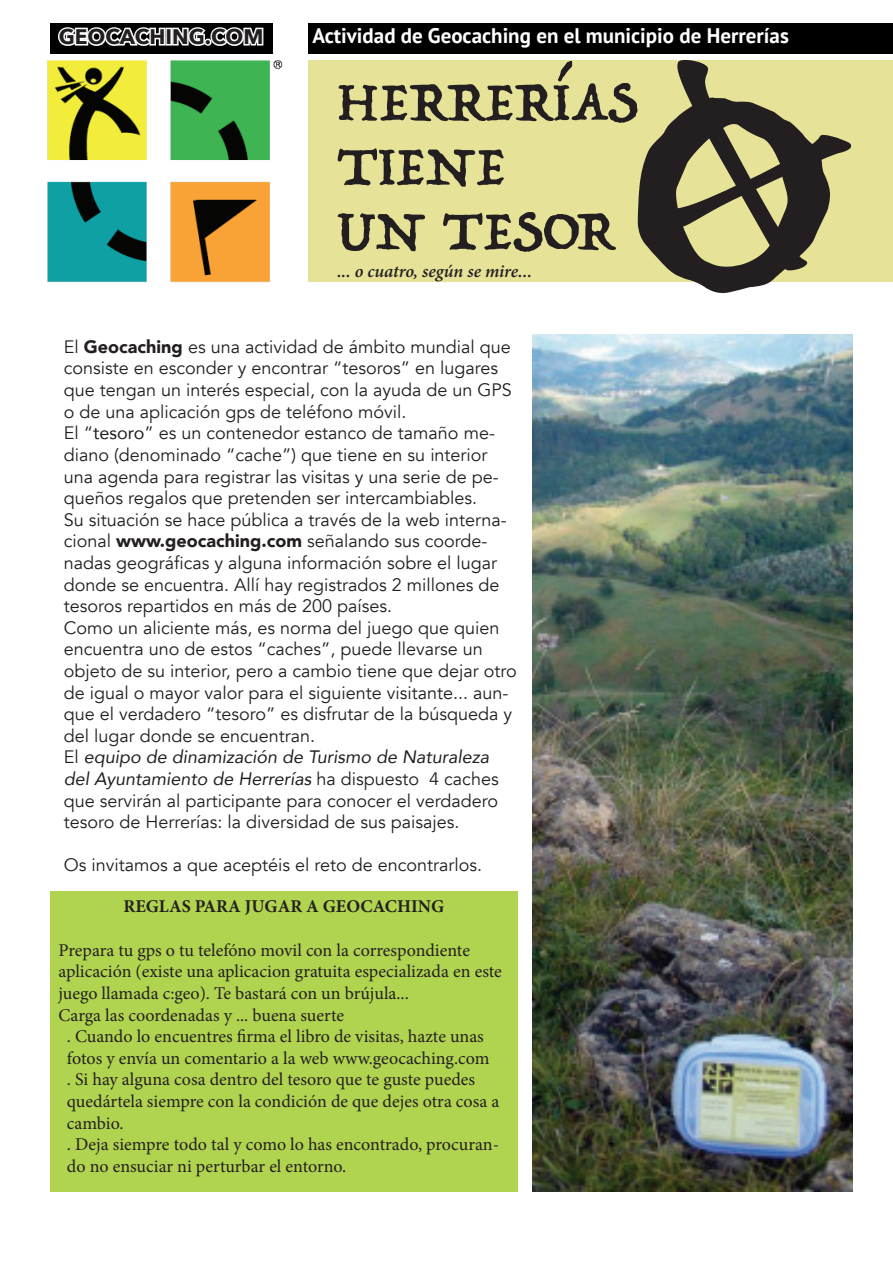
<style>
.page{position:relative;width:893px;height:1263px;background:#fff}
.page>*{position:absolute;margin:0;border:0;box-sizing:border-box;transform-origin:0 0}
.t1{font:61.5px/64.5px "Trattatello";color:#231f20}
.t2{font:700 21px "PT Sans";color:#fff}
.t3{font:700 21px "Avenir Next";color:#231f20}
.t4{font:18px/21.6px "Avenir";color:#231f20}
.t5{font:18px "Minion Pro";color:#231f20}
.t6{font:700 18px "Minion Pro";color:#231f20}
.t7{font:italic 600 18px "Minion Pro";letter-spacing:-.005em;color:#231f20}
.s1{font-weight:900}
.s2{font-style:inherit}
.s3{font-style:italic}
</style>
<div class="page">
<div style="left:308px;top:60px;width:585px;height:221px;background:#e6e298"></div>
<div style="left:308px;top:23px;width:585px;height:31px;background:#000"></div>
<img style="left:47px;top:60px;width:236px;height:223px">
<div style="left:50px;top:23px;width:222px;height:31px;background:#000"></div>
<svg style="left:58px;top:27px;width:206px;height:19px;background:#bdbdbd"></svg>
<img style="left:533px;top:335px;width:320px;height:856px">
<div style="left:50px;top:891px;width:468px;height:300px;background:#b0d350"></div>
<p class="t3" style="left:59px;top:19px;width:206px">GEOCACHING.COM</p>
<p class="t2" style="left:313px;top:22px;width:478px">Actividad de Geocaching en el municipio de Herrerías</p>
<h1 class="t1" style="left:337px;top:66px;width:303px">HERRERÍAS<br>TIENE<br>UN TESOR</h1>
<p class="t7" style="left:337px;top:259px;width:196px">... o cuatro, según se mire...</p>
<p class="t4" style="left:64px;top:336px;width:454px">El <span class="s1">Geocaching</span> es una actividad de ámbito mundial que consiste en esconder y encontrar “tesoros” en lugares que tengan un interés especial, con la ayuda de un GPS o de una aplicación gps de teléfono móvil.<br>El “<span class="s2">tesoro</span>” es un contenedor estanco de tamaño me&shy;diano (denominado “cache”) que tiene en su interior una agenda para registrar las visitas y una serie de pe&shy;queños regalos que pretenden ser intercambiables.<br>Su situación se hace pública a través de la web interna&shy;cional <span class="s1">www.geocaching.com</span> señalando sus coorde&shy;nadas geográficas y alguna información sobre el lugar donde se encuentra. Allí hay registrados 2 millones de tesoros repartidos en más de 200 países.<br>Como un aliciente más, es norma del juego que quien encuentra uno de estos “caches”, puede llevarse un objeto de su interior, pero a cambio tiene que dejar otro de igual o mayor valor para el siguiente visitante... aun&shy;que el verdadero “tesoro” es disfrutar de la búsqueda y del lugar donde se encuentran.<br>El <span class="s3">equipo de dinamización de Turismo de Naturaleza del Ayuntamiento de Herrerías</span> ha dispuesto 4 caches que servirán al participante para conocer el verdadero tesoro de Herrerías: la diversidad de sus paisajes.</p>
<p class="t4" style="left:64px;top:855px;width:420px">Os invitamos a que aceptéis el reto de encontrarlos.</p>
<p class="t6" style="left:124px;top:894px;width:322px">REGLAS PARA JUGAR A GEOCACHING</p>
<p class="t5" style="left:58px;top:938px;width:413px">Prepara tu gps o tu telefóno movil con la correspondiente</p>
<p class="t5" style="left:58px;top:959px;width:445px">aplicación (existe una aplicacion gratuita especializada en este</p>
<p class="t5" style="left:58px;top:981px;width:352px">juego llamada c:geo). Te bastará con un brújula...</p>
<p class="t5" style="left:58px;top:1003px;width:287px">Carga las coordenadas y ... buena suerte</p>
<p class="t5" style="left:67px;top:1024px;width:418px">. Cuando lo encuentres firma el libro de visitas, hazte unas</p>
<p class="t5" style="left:67px;top:1046px;width:424px">fotos y envía un comentario a la web www.geocaching.com</p>
<p class="t5" style="left:67px;top:1067px;width:410px">. Si hay alguna cosa dentro del tesoro que te guste puedes</p>
<p class="t5" style="left:67px;top:1089px;width:434px">quedártela siempre con la condición de que dejes otra cosa a</p>
<p class="t5" style="left:67px;top:1111px;width:58px">cambio.</p>
<p class="t5" style="left:67px;top:1132px;width:434px">. Deja siempre todo tal y como lo has encontrado, procuran-</p>
<p class="t5" style="left:67px;top:1154px;width:281px">do no ensuciar ni perturbar el entorno.</p>
</div>
